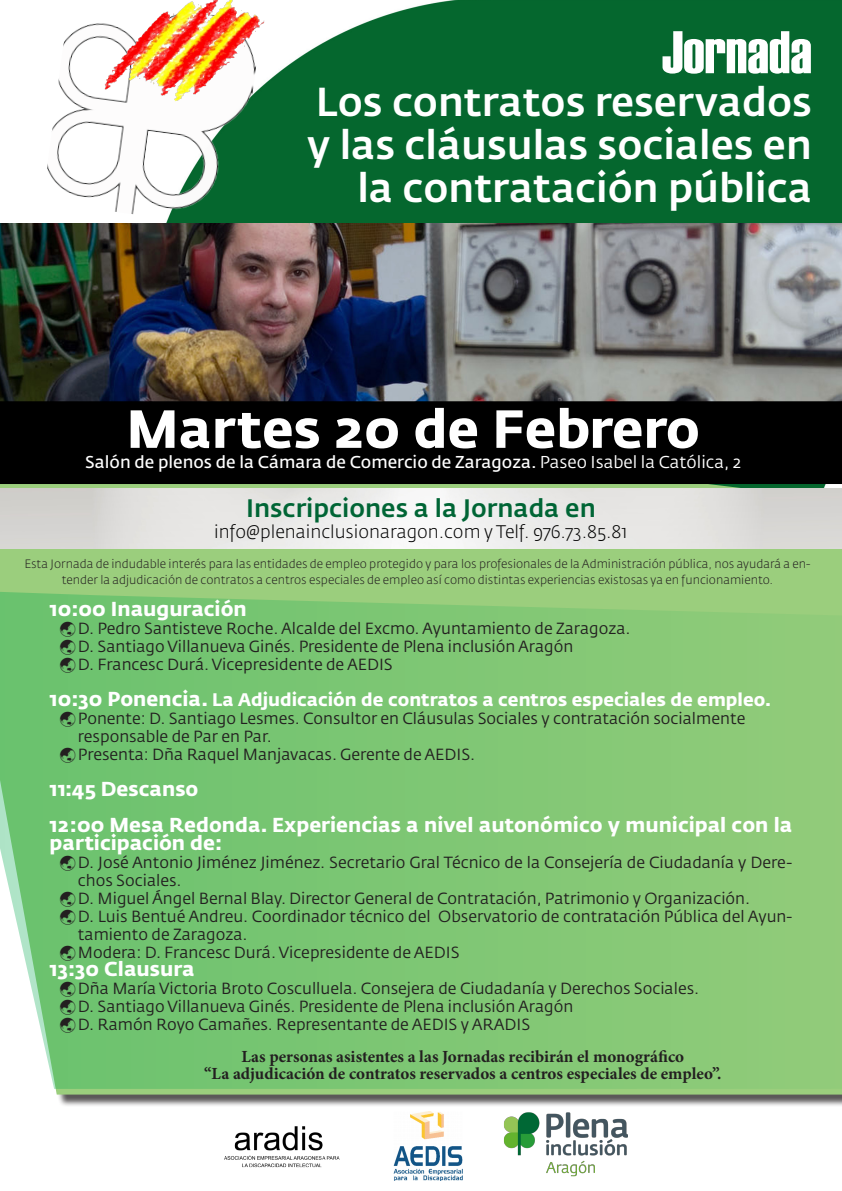
<style>
.page{position:relative;width:842px;height:1191px;background:#fff}
.page>*{position:absolute;margin:0;border:0;box-sizing:border-box;transform-origin:0 0}
.t1{font:60px "Haettenschweiler";color:#fff}
.t2{font:700 53px "Fedra Sans Std";color:#fff}
.t3{font:500 40px/43.2px "Fedra Sans Std";color:#fff;text-align:right}
.t4{font:500 25px "Fedra Sans Std";color:#006535}
.t5{font:700 20px/18px "Fedra Sans Std";color:#fff}
.t6{font:700 18px "Fedra Sans Std";color:#fff}
.t7{font:300 18px "Fedra Sans Std";color:#000}
.t8{font:700 17px "Minion Pro";color:#231f20}
.t9{font:17px "Fedra Sans Std";color:#fff}
.t10{font:16px/18px "Fedra Sans Std";color:#231f20}
.t11{font:300 12px/16px "Fedra Sans Std";color:#231f20;text-align:center}
.s1{font-style:inherit}
.s2{font-size:20px}
</style>
<div class="page">
<div style="left:262px;top:0;width:580px;height:223px;background:#05672e"></div>
<div style="left:0;top:484px;width:842px;height:610px;background:#9bce7d"></div>
<img style="left:47px;top:24px;width:215px;height:199px">
<img style="left:90px;top:0;width:188px;height:109px">
<img style="left:0;top:223px;width:842px;height:178px">
<div style="left:0;top:402px;width:842px;height:81px;background:#000"></div>
<div style="left:0;top:401px;width:842px;height:83px;border:1px solid #000"></div>
<svg style="left:0;top:590px;width:842px;height:499px;background:#81c876"></svg>
<img style="left:0;top:488px;width:842px;height:60px">
<img style="left:224px;top:1126px;width:116px;height:42px">
<img style="left:393px;top:1111px;width:70px;height:69px">
<img style="left:503px;top:1112px;width:125px;height:65px">
<svg style="left:60px;top:621px;width:16px;height:51px"></svg>
<svg style="left:60px;top:711px;width:16px;height:15px"></svg>
<svg style="left:60px;top:747px;width:16px;height:15px"></svg>
<svg style="left:60px;top:855px;width:16px;height:15px"></svg>
<svg style="left:60px;top:891px;width:16px;height:33px"></svg>
<svg style="left:60px;top:945px;width:16px;height:15px"></svg>
<svg style="left:60px;top:981px;width:16px;height:51px"></svg>
<p class="t1" style="left:662px;top:12px;width:152px">Jornada</p>
<p class="t3" style="left:307px;top:80px;width:506px">Los contratos reservados y las cláusulas sociales en la contratación pública</p>
<p class="t2" style="left:127px;top:396px;width:575px">Martes 20 de Febrero</p>
<p class="t9" style="left:85px;top:452px;width:657px">Salón de plenos de la Cámara de Comercio de Zaragoza. <span class="s1">Paseo Isabel la Católica, 2</span></p>
<p class="t4" style="left:246px;top:492px;width:351px">Inscripciones a la Jornada en</p>
<p class="t7" style="left:214px;top:521px;width:415px">info@plenainclusionaragon.com y Telf. 976.73.85.81</p>
<p class="t11" style="left:24px;top:556px;width:788px">Esta Jornada de indudable interés para las entidades de empleo protegido y para los profesionales de la Administración pública, nos ayudará a en&shy;tender la adjudicación de contratos a centros especiales de empleo así como distintas experiencias existosas ya en funcionamiento.</p>
<p class="t5" style="left:50px;top:599px;width:199px">10:00 Inauguración</p>
<p class="t10" style="left:78px;top:619px;width:554px">D. Pedro Santisteve Roche. Alcalde del Excmo. Ayuntamiento de Zaragoza.</p>
<p class="t10" style="left:78px;top:637px;width:497px">D. Santiago Villanueva Ginés. Presidente de Plena inclusión Aragón</p>
<p class="t10" style="left:78px;top:655px;width:316px">D. Francesc Durá. Vicepresidente de AEDIS</p>
<p class="t6" style="left:50px;top:688px;width:723px"><span class="s2">10:30 Ponencia.</span> La Adjudicación de contratos a centros especiales de empleo.</p>
<p class="t10" style="left:78px;top:709px;width:669px">Ponente: D. Santiago Lesmes. Consultor en Cláusulas Sociales y contratación socialmente responsable de Par en Par.</p>
<p class="t10" style="left:78px;top:745px;width:399px">Presenta: Dña Raquel Manjavacas. Gerente de AEDIS.</p>
<p class="t5" style="left:50px;top:779px;width:150px">11:45 Descanso</p>
<p class="t5" style="left:50px;top:815px;width:744px">12:00 Mesa Redonda. Experiencias a nivel autonómico y municipal con la participación de:</p>
<p class="t10" style="left:78px;top:853px;width:716px">D. José Antonio Jiménez Jiménez. Secretario Gral Técnico de la Consejería de Ciudadanía y Dere&shy;chos Sociales.</p>
<p class="t10" style="left:78px;top:889px;width:674px">D. Miguel Ángel Bernal Blay. Director General de Contratación, Patrimonio y Organización.</p>
<p class="t10" style="left:78px;top:907px;width:716px">D. Luis Bentué Andreu. Coordinador técnico del Observatorio de contratación Pública del Ayun&shy;tamiento de Zaragoza.</p>
<p class="t10" style="left:78px;top:943px;width:383px">Modera: D. Francesc Durá. Vicepresidente de AEDIS</p>
<p class="t5" style="left:50px;top:959px;width:146px">13:30 Clausura</p>
<p class="t10" style="left:78px;top:979px;width:623px">Dña María Victoria Broto Cosculluela. Consejera de Ciudadanía y Derechos Sociales.</p>
<p class="t10" style="left:78px;top:997px;width:497px">D. Santiago Villanueva Ginés. Presidente de Plena inclusión Aragón</p>
<p class="t10" style="left:78px;top:1015px;width:454px">D. Ramón Royo Camañes. Representante de AEDIS y ARADIS</p>
<p class="t8" style="left:241px;top:1044px;width:444px">Las personas asistentes a las Jornadas recibirán el monográfico</p>
<p class="t8" style="left:204px;top:1061px;width:519px">“La adjudicación de contratos reservados a centros especiales de empleo”.</p>
</div>
